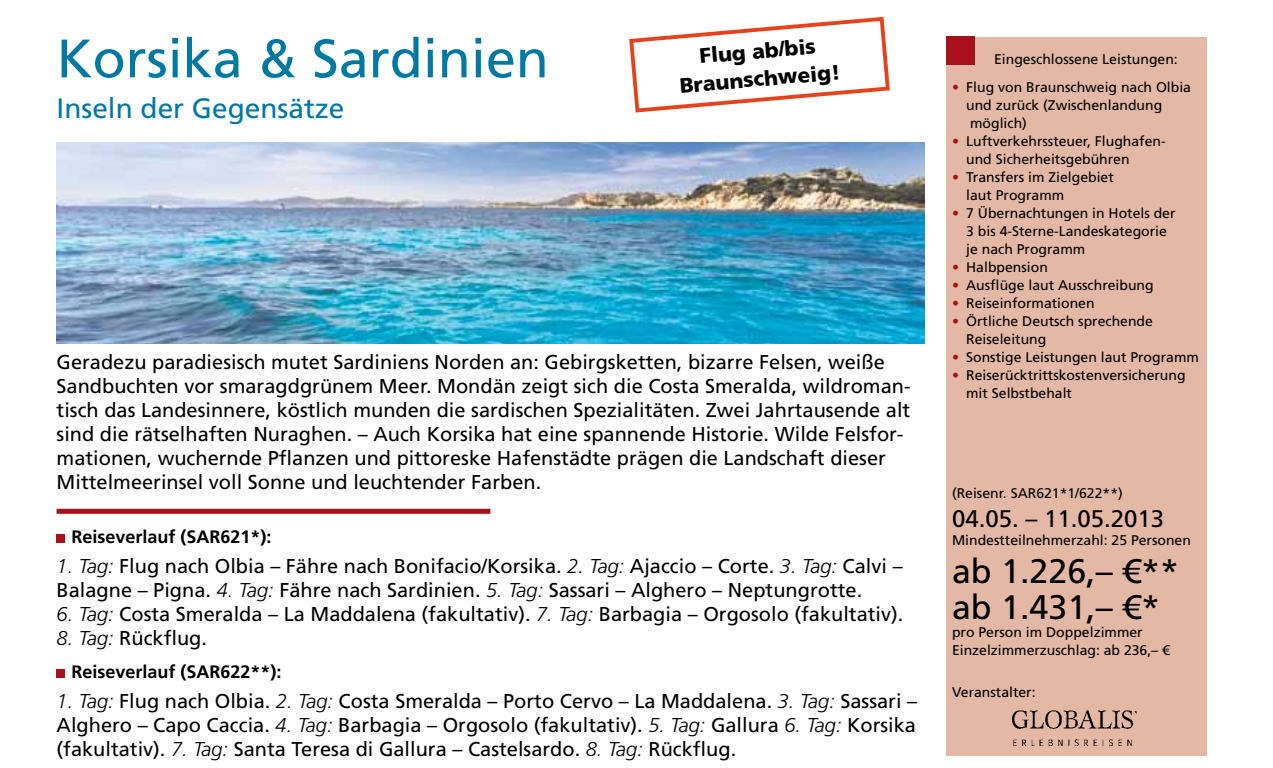
<style>
.page{position:relative;width:1273px;height:768px;background:#fff}
.page>*{position:absolute;margin:0;border:0;box-sizing:border-box;transform-origin:0 0}
.t1{font:54px "Frutiger LT Std";color:#0078a4}
.t2{font:34px/36px "Frutiger LT Std";color:#000}
.t3{font:28px "Frutiger LT Std";color:#0078a4}
.t4{font:24px "Frutiger LT Std";color:#000}
.t5{font:900 20.8px/27.6px "Frutiger LT Std";color:#000;text-align:center}
.t6{font:20px/24px "Frutiger LT Std";color:#000}
.t7{font:700 18px "Frutiger LT Std";color:#000}
.t8{font:14px/18px "Frutiger LT Std";color:#000}
.s1{font-weight:300;font-style:italic}
.s2{color:#a8111c}
</style>
<div class="page">
<div style="left:57px;top:509px;width:433px;height:5px;background:#a8111c"></div>
<img style="left:57px;top:142px;width:867px;height:202px">
<div style="left:57px;top:534px;width:8px;height:9px;background:#a8111c"></div>
<div style="left:57px;top:669px;width:8px;height:9px;background:#a8111c"></div>
<div style="left:946px;top:37px;width:261px;height:718px;background:#e3b9a6"></div>
<div style="left:946px;top:36px;width:28px;height:29px;background:#a8111c"></div>
<img style="left:1012px;top:710px;width:124px;height:35px">
<svg style="left:629px;top:16px;width:261px;height:97px"></svg>
<h1 class="t1" style="left:57px;top:27px;width:494px">Korsika &amp; Sardinien</h1>
<h3 class="t3" style="left:57px;top:92px;width:289px">Inseln der Gegensätze</h3>
<p class="t5" style="left:676px;top:44px;width:163px;rotate:-5deg">Flug ab/bis<br>Braunschweig!</p>
<p class="t6" style="left:57px;top:350px;width:855px">Geradezu paradiesisch mutet Sardiniens Norden an: Gebirgsketten, bizarre Felsen, weiße Sandbuchten vor smaragdgrünem Meer. Mondän zeigt sich die Costa Smeralda, wildroman&shy;tisch das Landesinnere, köstlich munden die sardischen Spezialitäten. Zwei Jahrtausende alt sind die rätselhaften Nuraghen. – Auch Korsika hat eine spannende Historie. Wilde Felsfor&shy;mationen, wuchernde Pflanzen und pittoreske Hafenstädte prägen die Landschaft dieser Mittelmeerinsel voll Sonne und leuchtender Farben.</p>
<p class="t7" style="left:71px;top:526px;width:202px">Reiseverlauf (SAR621*):</p>
<p class="t6" style="left:57px;top:553px;width:847px"><span class="s1">1. Tag:</span> Flug nach Olbia – Fähre nach Bonifacio/Korsika. <span class="s1">2. Tag:</span> Ajaccio – Corte. <span class="s1">3. Tag:</span> Calvi –<br>Balagne – Pigna. <span class="s1">4. Tag:</span> Fähre nach Sardinien. <span class="s1">5. Tag:</span> Sassari – Alghero – Neptungrotte.</p>
<p class="t6" style="left:57px;top:601px;width:848px"><span class="s1">6. Tag:</span> Costa Smeralda – La Maddalena (fakultativ). <span class="s1">7. Tag:</span> Barbagia – Orgosolo (fakultativ).</p>
<p class="t6" style="left:57px;top:625px;width:152px"><span class="s1">8. Tag:</span> Rückflug.</p>
<p class="t7" style="left:71px;top:661px;width:212px">Reiseverlauf (SAR622**):</p>
<p class="t6" style="left:57px;top:688px;width:862px;text-align:justify"><span class="s1">1. Tag:</span> Flug nach Olbia. <span class="s1">2. Tag:</span> Costa Smeralda – Porto Cervo – La Maddalena. <span class="s1">3. Tag:</span> Sassari – Alghero – Capo Caccia. <span class="s1">4. Tag:</span> Barbagia – Orgosolo (fakultativ). <span class="s1">5. Tag:</span> Gallura <span class="s1">6. Tag:</span> Korsika (fakultativ). <span class="s1">7. Tag:</span> Santa Teresa di Gallura – Castelsardo. <span class="s1">8. Tag:</span> Rückflug.</p>
<p class="t8" style="left:994px;top:50px;width:185px">Eingeschlossene Leistungen:</p>
<p class="t8" style="left:966px;top:78px;width:226px;text-indent:-14px"><span class="s2">•</span> Flug von Braunschweig nach Olbia und zurück (Zwischenlandung möglich)</p>
<p class="t8" style="left:966px;top:132px;width:201px;text-indent:-14px"><span class="s2">•</span> Luftverkehrssteuer, Flughafen&shy;und Sicherheitsgebühren</p>
<p class="t8" style="left:966px;top:168px;width:149px;text-indent:-14px"><span class="s2">•</span> Transfers im Zielgebiet laut Programm</p>
<p class="t8" style="left:966px;top:204px;width:211px;text-indent:-14px"><span class="s2">•</span> 7 Übernachtungen in Hotels der<br>3 bis 4-Sterne-Landeskategorie je nach Programm</p>
<p class="t8" style="left:952px;top:258px;width:97px"><span class="s2">•</span> Halbpension</p>
<p class="t8" style="left:952px;top:276px;width:203px"><span class="s2">•</span> Ausflüge laut Ausschreibung</p>
<p class="t8" style="left:952px;top:294px;width:144px"><span class="s2">•</span> Reiseinformationen</p>
<p class="t8" style="left:966px;top:312px;width:188px;text-indent:-14px"><span class="s2">•</span> Örtliche Deutsch sprechende<br>Reiseleitung</p>
<p class="t8" style="left:952px;top:348px;width:248px"><span class="s2">•</span> Sonstige Leistungen laut Programm</p>
<p class="t8" style="left:966px;top:366px;width:221px;text-indent:-14px"><span class="s2">•</span> Reiserücktrittskostenversicherung mit Selbstbehalt</p>
<p class="t8" style="left:952px;top:484px;width:172px">(Reisenr. SAR621*1/622**)</p>
<p class="t4" style="left:952px;top:504px;width:214px">04.05. – 11.05.2013</p>
<p class="t8" style="left:952px;top:531px;width:240px">Mindestteilnehmerzahl: 25 Personen</p>
<h2 class="t2" style="left:952px;top:553px;width:228px">ab 1.226,– €** ab 1.431,– €*</h2>
<p class="t8" style="left:952px;top:623px;width:219px">pro Person im Doppelzimmer<br>Einzelzimmerzuschlag: ab 236,– €</p>
<p class="t8" style="left:952px;top:683px;width:85px">Veranstalter:</p>
</div>
